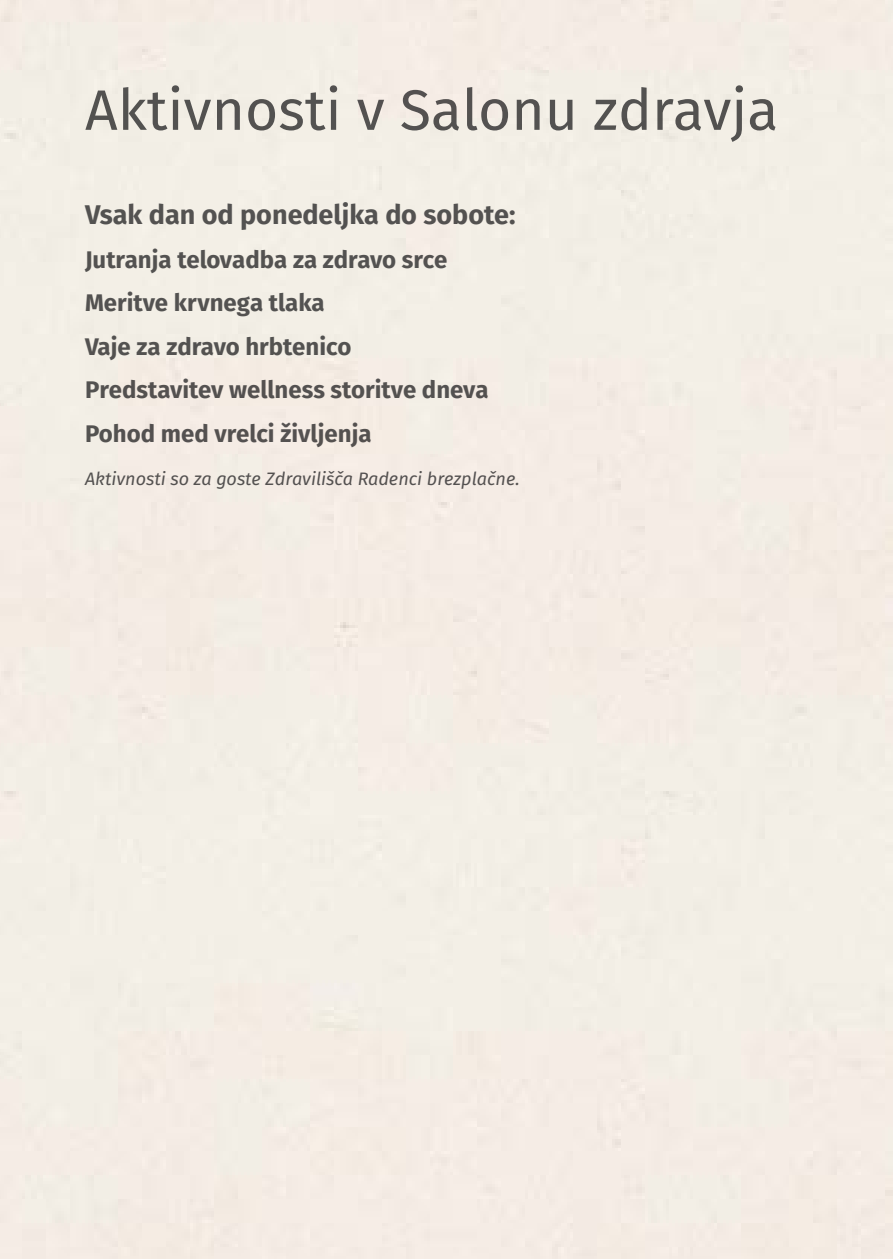
<style>
.page{position:relative;width:893px;height:1259px;background:#fff}
.page>*{position:absolute;margin:0;border:0;box-sizing:border-box;transform-origin:0 0}
.t1{font:57px "Fira Sans";color:#58585a}
.t2{font:700 27px "Fira Sans";color:#58585a}
.t3{font:700 24px/43.5px "Fira Sans";color:#58585a}
.t4{font:italic 18px "Fira Sans";color:#58585a}
</style>
<div class="page">
<h1 class="t1" style="left:85px;top:70px;width:695px">Aktivnosti v Salonu zdravja</h1>
<p class="t2" style="left:85px;top:196px;width:432px">Vsak dan od ponedeljka do sobote:</p>
<p class="t3" style="left:85px;top:239px;width:405px">Jutranja telovadba za zdravo srce<br>Meritve krvnega tlaka<br>Vaje za zdravo hrbtenico<br>Predstavitev wellness storitve dneva<br>Pohod med vrelci življenja</p>
<p class="t4" style="left:85px;top:466px;width:436px">Aktivnosti so za goste Zdravilišča Radenci brezplačne.</p>
</div>
